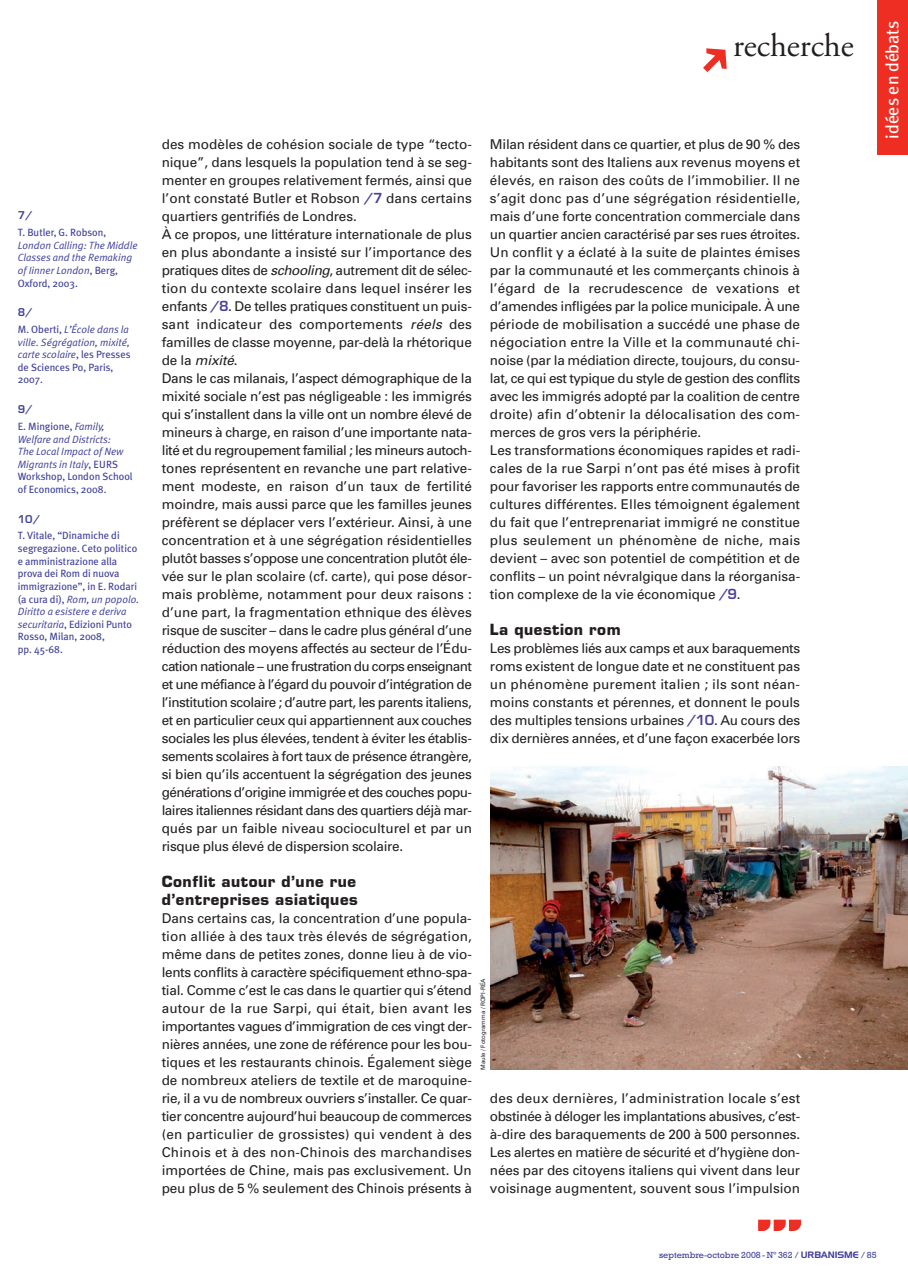
<style>
.page{position:relative;width:908px;height:1284px;background:#fff}
.page>*{position:absolute;margin:0;border:0;box-sizing:border-box;transform-origin:0 0}
.t1{font:54px "Mini Pics Directional AA";color:#ee2e22}
.t2{font:32.85px "Adobe Garamond";color:#231f20}
.t3{font:18px "Meta Plus";color:#fff}
.t4{font:700 15px/18px "Eurostile";letter-spacing:.035em;color:#231f20}
.t5{font:13.5px/18px "Univers";letter-spacing:-.01em;color:#231f20;text-align:justify}
.t6{font:10.5px/12.6px "Meta Plus";color:#3e3f99}
.t7{font:italic 10.5px/12.6px "Meta Plus Normal";color:#3e3f99}
.t8{font:600 10.5px "Eurostile LT";color:#3e3f99}
.t9{font:9px "Rockwell";color:#3e3f99}
.t10{font:6px "Univers";color:#231f20}
.s1{font-family:"Meta Plus";font-style:normal}
.s2{font-family:"Meta Plus Normal";font-style:italic}
.s3{font-family:"Eurostile LT";font-weight:600;color:#4c3f99}
.s4{font-style:italic}
.s5{font-family:"Handel Gothic BT"}
</style>
<div class="page">
<div style="left:876px;top:0;width:31px;height:155px;background:#ee2e22"></div>
<img style="left:758px;top:1219px;width:43px;height:12px">
<img style="left:490px;top:766px;width:417px;height:303px">
<p class="t8" style="left:18px;top:211px;width:16px">7/</p>
<p class="t6" style="left:18px;top:227px;width:90px">T. Butler, G. Robson,</p>
<p class="t7" style="left:18px;top:239px;width:121px">London Calling: The Middle<br>Classes and the Remaking of Iinner London<span class="s1">, Berg,</span></p>
<p class="t6" style="left:18px;top:277px;width:61px">Oxford, 2003.</p>
<p class="t8" style="left:18px;top:308px;width:16px">8/</p>
<p class="t7" style="left:18px;top:324px;width:114px"><span class="s1">M. Oberti,</span> L’École dans la ville. Ségrégation, mixité, carte scolaire<span class="s1">, les Presses</span></p>
<p class="t6" style="left:18px;top:361px;width:97px">de Sciences Po, Paris,<br>2007.</p>
<p class="t8" style="left:18px;top:405px;width:16px">9/</p>
<p class="t6" style="left:18px;top:420px;width:88px">E. Mingione, <span class="s2">Family,</span></p>
<p class="t7" style="left:18px;top:433px;width:107px">Welfare and Districts:<br>The Local Impact of New<br>Migrants in Italy<span class="s1">, EURS</span></p>
<p class="t6" style="left:18px;top:471px;width:116px">Workshop, London School of Economics, 2008.</p>
<p class="t8" style="left:18px;top:514px;width:23px">10/</p>
<p class="t6" style="left:18px;top:530px;width:121px">T. Vitale, “Dinamiche di segregazione. Ceto politico e amministrazione alla prova dei Rom di nuova immigrazione”, in E. Rodari</p>
<p class="t7" style="left:18px;top:593px;width:123px"><span class="s1">(a cura di),</span> Rom, un popolo.<br>Diritto a esistere e deriva</p>
<p class="t6" style="left:18px;top:618px;width:116px"><span class="s2">securitaria</span>, Edizioni Punto<br>Rosso, Milan, 2008,<br>pp. 45-68.</p>
<p class="t5" style="left:162px;top:136px;width:311px;text-align:left">des modèles de cohésion sociale de type “tecto&shy;nique”, dans lesquels la population tend à se seg&shy;menter en groupes relativement fermés, ainsi que l’ont constaté Butler et Robson <span class="s3">/7</span> dans certains quartiers gentrifiés de Londres.<br>À ce propos, une littérature internationale de plus en plus abondante a insisté sur l’importance des pratiques dites de <span class="s4">schooling</span>, autrement dit de sélec&shy;tion du contexte scolaire dans lequel insérer les enfants <span class="s3">/8</span>. De telles pratiques constituent un puis&shy;sant indicateur des comportements <span class="s4">réels</span> des familles de classe moyenne, par-delà la rhétorique d e l a <span class="s4">mixité</span>.<br>Dans le cas milanais, l’aspect démographique de la mixité sociale n’est pas négligeable : les immigrés qui s’installent dans la ville ont un nombre élevé de mineurs à charge, en raison d’une importante nata&shy;lité et du regroupement familial ; les mineurs autoch&shy;tones représentent en revanche une part relative&shy;ment modeste, en raison d’un taux de fertilité moindre, mais aussi parce que les familles jeunes préfèrent se déplacer vers l’extérieur. Ainsi, à une concentration et à une ségrégation résidentielles plutôt basses s’oppose une concentration plutôt éle&shy;vée sur le plan scolaire (cf. carte), qui pose désor&shy;mais problème, notamment pour deux raisons : d’une part, la fragmentation ethnique des élèves risque de susciter – dans le cadre plus général d’une réduction des moyens affectés au secteur de l’Édu&shy;cation nationale – une frustration du corps enseignant et une méfiance à l’égard du pouvoir d’intégration de l’institution scolaire ; d’autre part, les parents italiens, et en particulier ceux qui appartiennent aux couches sociales les plus élevées, tendent à éviter les établis&shy;sements scolaires à fort taux de présence étrangère, si bien qu’ils accentuent la ségrégation des jeunes générations d’origine immigrée et des couches popu&shy;laires italiennes résidant dans des quartiers déjà mar&shy;qués par un faible niveau socioculturel et par un risque plus élevé de dispersion scolaire.</p>
<p class="t4" style="left:162px;top:872px;width:197px">Conflit autour d’une rue d’entreprises asiatiques</p>
<p class="t5" style="left:162px;top:910px;width:311px">Dans certains cas, la concentration d’une popula&shy;tion alliée à des taux très élevés de ségrégation, même dans de petites zones, donne lieu à de vio&shy;lents conflits à caractère spécifiquement ethno-spa&shy;tial. Comme c’est le cas dans le quartier qui s’étend autour de la rue Sarpi, qui était, bien avant les importantes vagues d’immigration de ces vingt der&shy;nières années, une zone de référence pour les bou&shy;tiques et les restaurants chinois. Également siège de nombreux ateliers de textile et de maroquine&shy;rie, il a vu de nombreux ouvriers s’installer. Ce quar&shy;tier concentre aujourd’hui beaucoup de commerces (en particulier de grossistes) qui vendent à des Chinois et à des non-Chinois des marchandises importées de Chine, mais pas exclusivement. Un peu plus de 5 % seulement des Chinois présents à</p>
<h2 class="t2" style="left:733px;top:32px;width:122px">recherche</h2>
<h3 class="t3" style="left:884px;top:139px;width:120px;rotate:-90deg">idées en débats</h3>
<h1 class="t1" style="left:691px;top:31px;width:49px">B</h1>
<p class="t5" style="left:489px;top:136px;width:311px;text-align:left">Milan résident dans ce quartier, et plus de 90 % des habitants sont des Italiens aux revenus moyens et élevés, en raison des coûts de l’immobilier. Il ne s’agit donc pas d’une ségrégation résidentielle, mais d’une forte concentration commerciale dans un quartier ancien caractérisé par ses rues étroites.<br>Un conflit y a éclaté à la suite de plaintes émises par la communauté et les commerçants chinois à l’égard de la recrudescence de vexations et d’amendes infligées par la police municipale. À une période de mobilisation a succédé une phase de négociation entre la Ville et la communauté chi&shy;noise (par la médiation directe, toujours, du consu&shy;lat, ce qui est typique du style de gestion des conflits avec les immigrés adopté par la coalition de centre droite) afin d’obtenir la délocalisation des com&shy;merces de gros vers la périphérie.<br>Les transformations économiques rapides et radi&shy;cales de la rue Sarpi n’ont pas été mises à profit pour favoriser les rapports entre communautés de cultures différentes. Elles témoignent également du fait que l’entreprenariat immigré ne constitue plus seulement un phénomène de niche, mais devient – avec son potentiel de compétition et de conflits – un point névralgique dans la réorganisa&shy;tion complexe de la vie économique <span class="s3">/9</span>.</p>
<p class="t4" style="left:489px;top:620px;width:132px">La question rom</p>
<p class="t5" style="left:489px;top:640px;width:311px">Les problèmes liés aux camps et aux baraquements roms existent de longue date et ne constituent pas un phénomène purement italien ; ils sont néan&shy;moins constants et pérennes, et donnent le pouls des multiples tensions urbaines <span class="s3">/10</span>. Au cours des dix dernières années, et d’une façon exacerbée lors</p>
<p class="t10" style="left:480px;top:1069px;width:93px;rotate:-90deg">Maule / Fotogramma / ROPI-RÉA</p>
<p class="t5" style="left:489px;top:1090px;width:311px">des deux dernières, l’administration locale s’est obstinée à déloger les implantations abusives, c’est&shy;à-dire des baraquements de 200 à 500 personnes.<br>Les alertes en matière de sécurité et d’hygiène don&shy;nées par des citoyens italiens qui vivent dans leur voisinage augmentent, souvent sous l’impulsion</p>
<p class="t9" style="left:659px;top:1251px;width:219px">septembre-octobre 2008 - N° 362 / <span class="s5">URBANISME</span> / 85</p>
</div>
